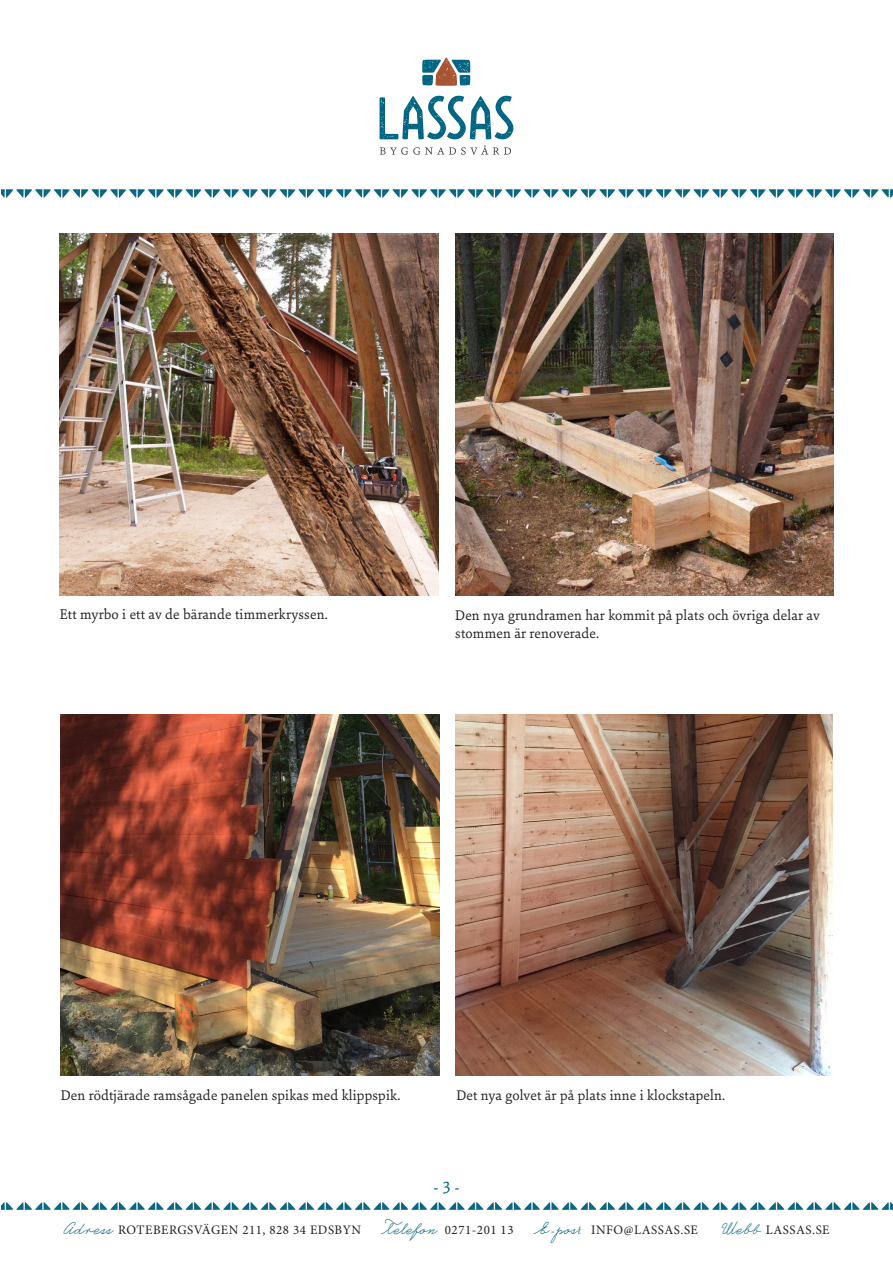
<style>
.page{position:relative;width:893px;height:1263px;background:#fff}
.page>*{position:absolute;margin:0;border:0;box-sizing:border-box;transform-origin:0 0}
.t1{font:18px "Sina Nova";color:#016584}
.t2{font:15px/18px "Sina Nova";letter-spacing:.01em;color:#231f20}
.t3{font:12.9px "Minion Pro";letter-spacing:.04em;color:#231f20}
.s1{font-family:"Castro Script";font-size:17.85px;color:#016584}
.s2{font-family:"Savoye Let Plain";font-size:17.85px;color:#016584}
.s3{font-family:"Castro Script";font-size:16.2px;color:#016584}
</style>
<div class="page">
<img style="left:2px;top:1202px;width:891px;height:8px">
<img style="left:60px;top:234px;width:378px;height:361px">
<img style="left:61px;top:714px;width:378px;height:362px">
<img style="left:455px;top:234px;width:379px;height:361px">
<img style="left:456px;top:714px;width:376px;height:362px">
<img style="left:2px;top:189px;width:891px;height:9px">
<svg style="left:380px;top:145px;width:131px;height:10px"></svg>
<svg style="left:422px;top:58px;width:48px;height:28px"></svg>
<svg style="left:380px;top:95px;width:133px;height:44px"></svg>
<p class="t2" style="left:60px;top:605px;width:270px">Ett myrbo i ett av de bärande timmerkryssen.</p>
<p class="t2" style="left:455px;top:606px;width:366px">Den nya grundramen har kommit på plats och övriga delar av stommen är renoverade.</p>
<p class="t2" style="left:61px;top:1085px;width:341px">Den rödtjärade ramsågade panelen spikas med klippspik.</p>
<p class="t2" style="left:456px;top:1085px;width:270px">Det nya golvet är på plats inne i klockstapeln.</p>
<p class="t1" style="left:434px;top:1175px;width:27px">- 3 -</p>
<p class="t3" style="left:63px;top:1221px;width:299px"><span class="s1">Adress</span> ROTEBERGSVÄGEN 211, 828 34 EDSBYN</p>
<p class="t3" style="left:385px;top:1221px;width:130px"><span class="s1">Telefon</span> 0271-201 13</p>
<p class="t3" style="left:537px;top:1221px;width:162px"><span class="s1">E-pos</span><span class="s2">t</span> INFO@LASSAS.SE</p>
<p class="t3" style="left:722px;top:1221px;width:109px"><span class="s1">Web</span><span class="s3">b</span> LASSAS.SE</p>
</div>
